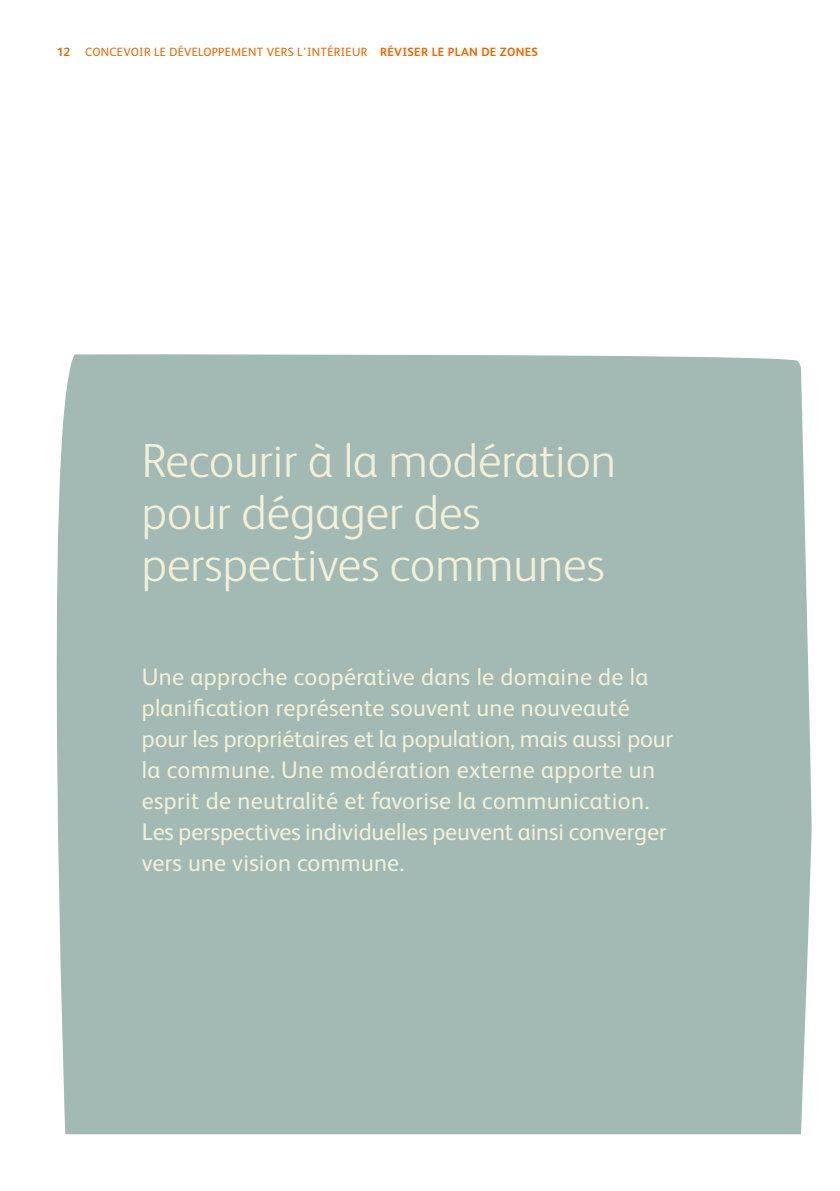
<style>
.page{position:relative;width:840px;height:1191px;background:#fff}
.page>*{position:absolute;margin:0;border:0;box-sizing:border-box;transform-origin:0 0}
.t1{font:300 48px/52px "FS Albert";color:#f3f0d8}
.t2{font:24px/31px "FS Albert";letter-spacing:.01em;color:#f3f0d8}
.t3{font:12px "FS Albert";letter-spacing:.025em;color:#ec6600}
.s1{font-weight:700}
</style>
<div class="page">
<div style="left:56px;top:354px;width:755px;height:780px;background:#a2bab3"></div>
<p class="t3" style="left:57px;top:44px;width:482px"><span class="s1">12</span> CONCEVOIR LE DÉVELOPPEMENT VERS L’INTÉRIEUR <span class="s1">RÉVISER LE PLAN DE ZONES</span></p>
<h1 class="t1" style="left:142px;top:432px;width:475px">Recourir à la modération pour dégager des perspectives communes</h1>
<p class="t2" style="left:142px;top:660px;width:532px">Une approche coopérative dans le domaine de la planification représente souvent une nouveauté pour les propriétaires et la population, mais aussi pour la commune. Une modération externe apporte un esprit de neutralité et favorise la communication.<br>Les perspectives individuelles peuvent ainsi converger vers une vision commune.</p>
</div>
